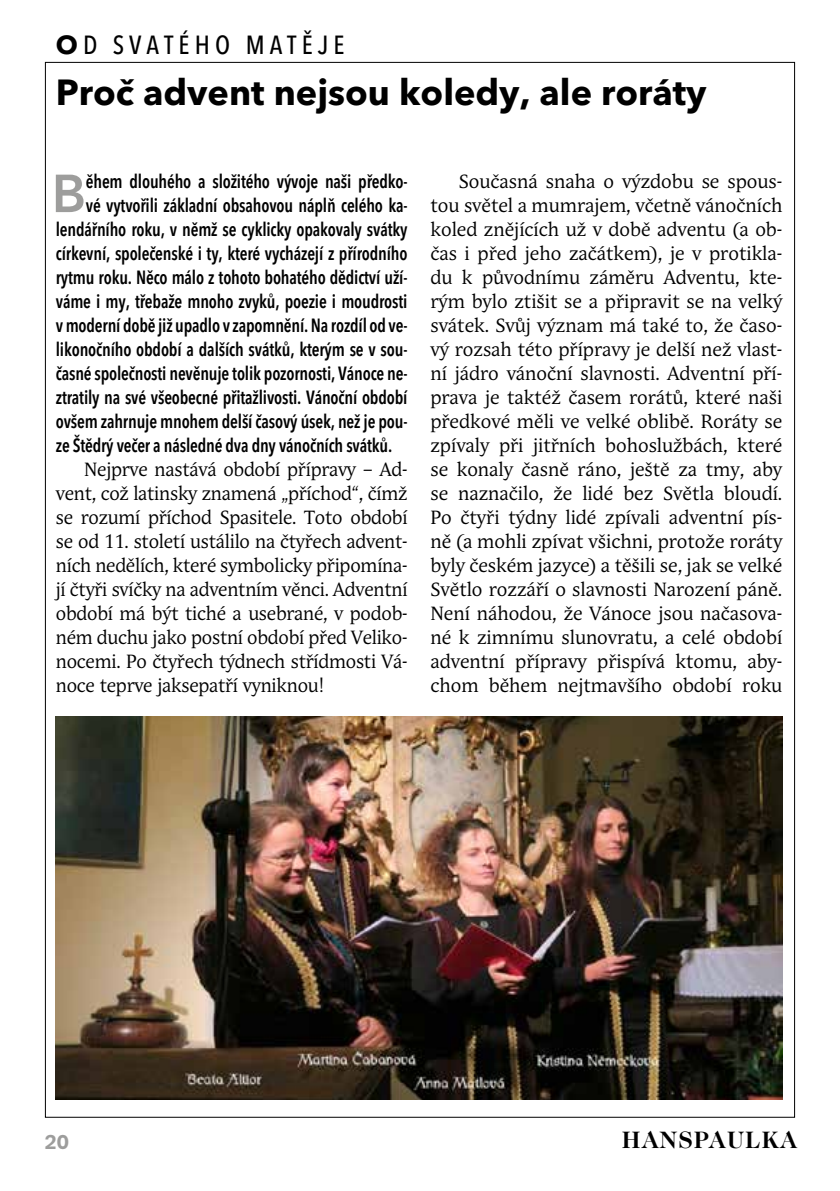
<style>
.page{position:relative;width:840px;height:1191px;background:#fff}
.page>*{position:absolute;margin:0;border:0;box-sizing:border-box;transform-origin:0 0}
.t1{font:600 52.8px "Avenir Next LT Pro";color:#9d9d9c}
.t2{font:700 36px "Avenir Next LT Pro";color:#000}
.t3{font:500 condensed 26px "Avenir Next LT Pro";letter-spacing:.2em;color:#000}
.t4{font:700 24px "Caslon 224 Std";letter-spacing:.05em;color:#000}
.t5{font:700 20px "Trivia Sans";color:#9d9d9c}
.t6{font:19px/24px "Andulka Book Pro";letter-spacing:-.005em;color:#000;text-align:justify}
.t7{font:600 condensed 19px "Avenir Next LT Pro";letter-spacing:-.01em;color:#000;scale:.91 1}
.s1{font-weight:700;font-stretch:normal}
</style>
<div class="page">
<img style="left:56px;top:716px;width:725px;height:384px">
<h3 class="t3" style="left:56px;top:29px;width:290px"><span class="s1">O</span>D SVATÉHO MATĚJE</h3>
<h2 class="t2" style="left:56px;top:71px;width:652px">Proč advent nejsou koledy, ale roráty</h2>
<h1 class="t1" style="left:52px;top:162px;width:36px">B</h1>
<p class="t7" style="left:86px;top:170px;width:354px">ěhem dlouhého a složitého vývoje naši předko-</p>
<p class="t7" style="left:86px;top:194px;width:354px">vé vytvořili základní obsahovou náplň celého ka-</p>
<p class="t7" style="left:56px;top:218px;width:388px">lendářního roku, v němž se cyklicky opakovaly svátky</p>
<p class="t7" style="left:56px;top:242px;width:388px">církevní, společenské i ty, které vycházejí z přírodního</p>
<p class="t7" style="left:56px;top:266px;width:388px">rytmu roku. Něco málo z tohoto bohatého dědictví uží-</p>
<p class="t7" style="left:56px;top:290px;width:388px">váme i my, třebaže mnoho zvyků, poezie i moudrosti</p>
<p class="t7" style="left:56px;top:314px;width:388px">v moderní době již upadlo v zapomnění. Na rozdíl od ve-</p>
<p class="t7" style="left:56px;top:338px;width:388px">likonočního období a dalších svátků, kterým se v sou-</p>
<p class="t7" style="left:56px;top:362px;width:388px">časné společnosti nevěnuje tolik pozornosti, Vánoce ne-</p>
<p class="t7" style="left:56px;top:386px;width:388px">ztratily na své všeobecné přitažlivosti. Vánoční období</p>
<p class="t7" style="left:56px;top:410px;width:388px">ovšem zahrnuje mnohem delší časový úsek, než je pou-</p>
<p class="t7" style="left:56px;top:434px;width:371px">ze Štědrý večer a následné dva dny vánočních svátků.</p>
<p class="t6" style="left:56px;top:457px;width:353px;text-indent:28px">Nejprve nastává období přípravy – Ad&shy;vent, což latinsky znamená „příchod“, čímž se rozumí příchod Spasitele. Toto období se od 11. století ustálilo na čtyřech advent&shy;ních nedělích, které symbolicky připomína&shy;jí čtyři svíčky na adventním věnci. Adventní období má být tiché a usebrané, v podob&shy;ném duchu jako postní období před Veliko&shy;nocemi. Po čtyřech týdnech střídmosti Vá&shy;noce teprve jaksepatří vyniknou!</p>
<p class="t6" style="left:430px;top:169px;width:353px;text-indent:28px">Současná snaha o výzdobu se spous&shy;tou světel a mumrajem, včetně vánočních koled znějících už v době adventu (a ob&shy;čas i před jeho začátkem), je v protikla&shy;du k původnímu záměru Adventu, kte&shy;rým bylo ztišit se a připravit se na velký svátek. Svůj význam má také to, že časo&shy;vý rozsah této přípravy je delší než vlast&shy;ní jádro vánoční slavnosti. Adventní pří&shy;prava je taktéž časem rorátů, které naši předkové měli ve velké oblibě. Roráty se zpívaly při jitřních bohoslužbách, které se konaly časně ráno, ještě za tmy, aby se naznačilo, že lidé bez Světla bloudí.<br>Po čtyři týdny lidé zpívali adventní pís&shy;ně (a mohli zpívat všichni, protože roráty byly českém jazyce) a těšili se, jak se velké Světlo rozzáří o slavnosti Narození páně.<br>Není náhodou, že Vánoce jsou načasova&shy;né k zimnímu slunovratu, a celé období adventní přípravy přispívá ktomu, aby&shy;chom během nejtmavšího období roku</p>
<p class="t5" style="left:44px;top:1131px;width:26px">20</p>
<p class="t4" style="left:621px;top:1125px;width:176px">HANSPAULKA</p>
</div>
